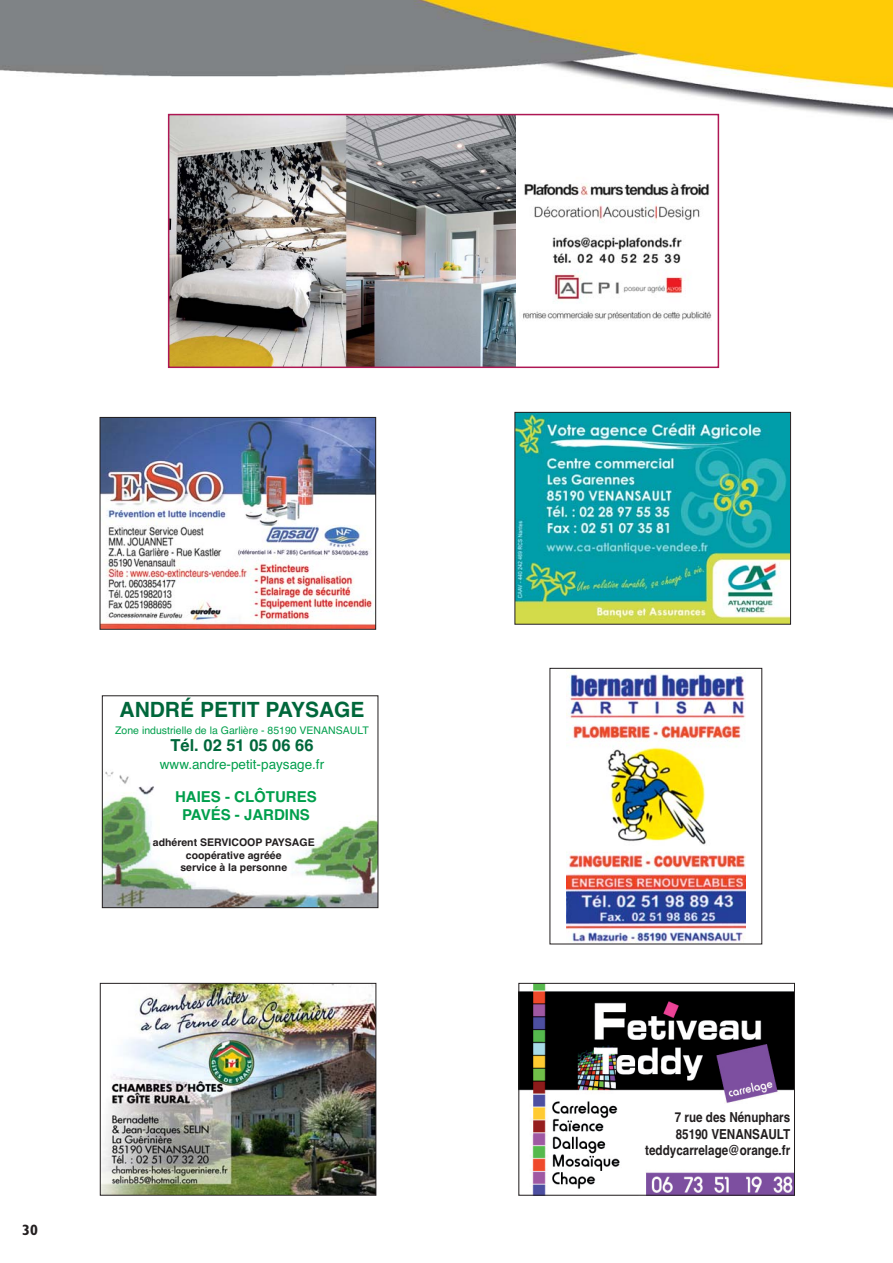
<style>
.page{position:relative;width:893px;height:1263px;background:#fff}
.page>*{position:absolute;margin:0;border:0;box-sizing:border-box;transform-origin:0 0}
.t1{font:700 21px "Helvetica";color:#00673b}
.t2{font:700 16.5px "Helvetica";color:#00673b}
.t3{font:700 15px/18px "Helvetica";color:#009f4c;text-align:center}
.t4{font:700 condensed 15px "Gill Sans";color:#231f20}
.t5{font:700 13.8px/16.5px "Helvetica";color:#231f20;text-align:right;scale:.85 1}
.t6{font:13.5px "Helvetica";color:#009f4c}
.t7{font:700 10.5px/12.6px "Helvetica";color:#231f20;text-align:center}
.t8{font:10.5px "Helvetica";color:#009f4c}
</style>
<div class="page">
<img style="left:0;top:0;width:893px;height:1196px">
<img style="left:102px;top:985px;width:272px;height:208px">
<div style="left:100px;top:983px;width:276px;height:212px;border:1px solid #231f20"></div>
<img style="left:102px;top:419px;width:272px;height:209px">
<div style="left:100px;top:417px;width:276px;height:213px;border:1px solid #231f20"></div>
<img style="left:520px;top:985px;width:273px;height:208px">
<div style="left:518px;top:983px;width:277px;height:212px;border:1px solid #231f20"></div>
<img style="left:104px;top:697px;width:272px;height:209px">
<div style="left:102px;top:695px;width:276px;height:213px;border:1px solid #231f20"></div>
<img style="left:516px;top:414px;width:273px;height:209px">
<div style="left:514px;top:412px;width:277px;height:213px;border:1px solid #231f20"></div>
<img style="left:171px;top:117px;width:345px;height:248px">
<img style="left:519px;top:173px;width:192px;height:153px">
<div style="left:168px;top:114px;width:551px;height:254px;border:2px solid #ae1754"></div>
<div style="left:550px;top:668px;width:212px;height:276px;background:#fff"></div>
<img style="left:567px;top:672px;width:179px;height:270px">
<h1 class="t1" style="left:119px;top:702px;width:247px">ANDRÉ PETIT PAYSAGE</h1>
<p class="t8" style="left:115px;top:726px;width:255px">Zone industrielle de la Garlière - 85190 VENANSAULT</p>
<h2 class="t2" style="left:170px;top:739px;width:145px">Tél. 02 51 05 06 66</h2>
<p class="t6" style="left:160px;top:759px;width:166px">www.andre-petit-paysage.fr</p>
<h3 class="t3" style="left:175px;top:789px;width:143px">HAIES - CLÔTURES<br>PAVÉS - JARDINS</h3>
<p class="t7" style="left:153px;top:837px;width:163px">adhérent SERVICOOP PAYSAGE coopérative agréée<br>service à la personne</p>
<h3 class="t4" style="left:22px;top:1225px;width:17px">30</h3>
<h3 class="t5" style="left:645px;top:1110px;width:172px">7 rue des Nénuphars<br>85190 VENANSAULT teddycarrelage@orange.fr</h3>
</div>
